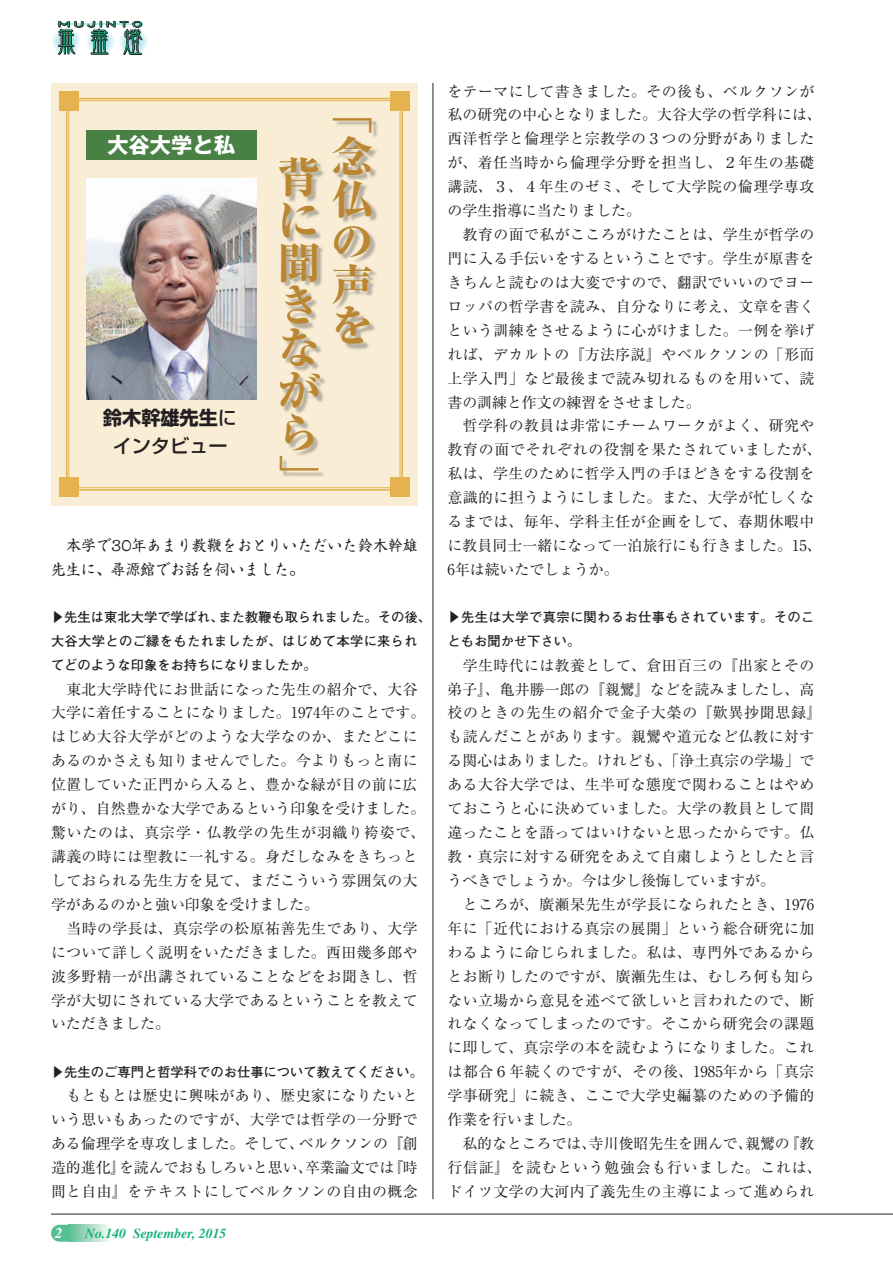
<style>
.page{position:relative;width:893px;height:1263px;background:#fff}
.page>*{position:absolute;margin:0;border:0;box-sizing:border-box;transform-origin:0 0}
.t1{font:42.45px/42.5px "Ryumin Pr 5 Heavy 90 pv RKSJ V";color:#ba8632;text-align:justify}
.t2{font:21.3px "Gothic MB101 Pr 5 Bold 90 pv RKSJ H";color:#fff}
.t3{font:19.2px "Shin Go Pr 5 Bold 90 pv RKSJ H";color:#231f20}
.t4{font:19.2px "Shin Go Pr 5 Medium 90 pv RKSJ H";color:#231f20}
.t5{font:14.85px/23.9px "Ryumin Pr 5 Regular 90 pv RKSJ H";letter-spacing:.03em;color:#231f20}
.t6{font:14.85px/23.9px "Shinsei Kai Pr 5 CBSK1 90 pv RKSJ H";letter-spacing:.015em;color:#231f20}
.t7{font:italic 700 14.85px "Times";color:#fff}
.t8{font:italic 700 13.8px "Times";color:#13b27b}
.t9{font:13.35px/23.9px "Futo Go B101 Pr 5 Bold 90 pv RKSJ H";color:#231f20}
.t10{font:13.35px/23.9px "Futo Go B101 Pr 5 Bold 90 pv RKSJ H";letter-spacing:.025em;color:#231f20}
.s1{font-family:"Shin Go Pr 5 Medium 90 pv RKSJ H"}
</style>
<div class="page">
<svg style="left:118px;top:26px;width:30px;height:30px"></svg>
<div style="left:85px;top:26px;width:30px;height:30px;background:#f8fcfc;border-radius:50%"></div>
<svg style="left:51px;top:26px;width:30px;height:30px"></svg>
<svg style="left:58px;top:20px;width:85px;height:35px"></svg>
<div style="left:68px;top:1225px;width:43px;height:17px;background:linear-gradient(to right,#59bc90,#fbfaf8)"></div>
<svg style="left:51px;top:1225px;width:17px;height:17px"></svg>
<hr style="left:51px;top:1214px;width:842px;height:1px;background:#231f20">
<hr style="left:433px;top:83px;width:1px;height:1116px;background:#231f20">
<div style="left:51px;top:83px;width:367px;height:422px;background:#f9edd6"></div>
<svg style="left:65px;top:97px;width:339px;height:394px"></svg>
<div style="left:69px;top:100px;width:331px;height:388px;border:1px solid #e5b24f"></div>
<div style="left:60px;top:91px;width:19px;height:20px;background:#e5b24f"></div>
<div style="left:60px;top:478px;width:19px;height:19px;background:#e5b24f"></div>
<div style="left:390px;top:91px;width:19px;height:20px;background:#e5b24f"></div>
<div style="left:390px;top:478px;width:19px;height:19px;background:#e5b24f"></div>
<img style="left:281px;top:120px;width:97px;height:357px">
<div style="left:86px;top:130px;width:170px;height:29px;background:#488143"></div>
<img style="left:86px;top:179px;width:170px;height:221px">
<h2 class="t2" style="left:107px;top:137px;width:129px">大谷大学と私</h2>
<p class="t3" style="left:103px;top:411px;width:135px">鈴木幹雄先生<span class="s1">に</span></p>
<p class="t4" style="left:113px;top:438px;width:116px">インタビュー</p>
<h1 class="t1" style="left:278px;top:162px;width:44px;text-align:left">背に聞きながら」</h1>
<h1 class="t1" style="left:331px;top:98px;width:43px">「念仏の声を</h1>
<p class="t6" style="left:51px;top:535px;width:368px">　本学で30年あまり教鞭をおとりいただいた鈴木幹雄先生に、尋源館でお話を伺いました。</p>
<p class="t9" style="left:51px;top:607px;width:382px">▶先生は東北大学で学ばれ、また教鞭も取られました。その後、大谷大学とのご縁をもたれましたが、はじめて本学に来られてどのような印象をお持ちになりましたか。</p>
<p class="t5" style="left:51px;top:679px;width:376px">　東北大学時代にお世話になった先生の紹介で、大谷大学に着任することになりました。1974年のことです。はじめ大谷大学がどのような大学なのか、またどこにあるのかさえも知りませんでした。今よりもっと南に位置していた正門から入ると、豊かな緑が目の前に広がり、自然豊かな大学であるという印象を受けました。驚いたのは、真宗学・仏教学の先生が羽織り袴姿で、講義の時には聖教に一礼する。身だしなみをきちっとしておられる先生方を見て、まだこういう雰囲気の大学があるのかと強い印象を受けました。<br>　当時の学長は、真宗学の松原祐善先生であり、大学について詳しく説明をいただきました。西田幾多郎や波多野精一が出講されていることなどをお聞きし、哲学が大切にされている大学であるということを教えていただきました。</p>
<p class="t9" style="left:51px;top:1061px;width:374px">▶先生のご専門と哲学科でのお仕事について教えてください。</p>
<p class="t5" style="left:51px;top:1086px;width:368px;text-align:justify">　もともとは歴史に興味があり、歴史家になりたいという思いもあったのですが、大学では哲学の一分野である倫理学を専攻しました。そして、ベルクソンの『創造的進化』を読んでおもしろいと思い、卒業論文では『時間と自由』をテキストにしてベルクソンの自由の概念</p>
<p class="t7" style="left:55px;top:1228px;width:9px">2</p>
<p class="t8" style="left:85px;top:1228px;width:143px">No.140 September, 2015</p>
<p class="t5" style="left:448px;top:81px;width:376px">をテーマにして書きました。その後も、ベルクソンが私の研究の中心となりました。大谷大学の哲学科には、西洋哲学と倫理学と宗教学の３つの分野がありましたが、着任当時から倫理学分野を担当し、２年生の基礎講読、３、４年生のゼミ、そして大学院の倫理学専攻の学生指導に当たりました。<br>　教育の面で私がこころがけたことは、学生が哲学の門に入る手伝いをするということです。学生が原書をきちんと読むのは大変ですので、翻訳でいいのでヨーロッパの哲学書を読み、自分なりに考え、文章を書くという訓練をさせるように心がけました。一例を挙げれば、デカルトの『方法序説』やベルクソンの「形而上学入門」など最後まで読み切れるものを用いて、読書の訓練と作文の練習をさせました。<br>　哲学科の教員は非常にチームワークがよく、研究や教育の面でそれぞれの役割を果たされていましたが、私は、学生のために哲学入門の手ほどきをする役割を意識的に担うようにしました。また、大学が忙しくなるまでは、毎年、学科主任が企画をして、春期休暇中に教員同士一緒になって一泊旅行にも行きました。15、<br>6年は続いたでしょうか。</p>
<p class="t10" style="left:448px;top:607px;width:368px">▶先生は大学で真宗に関わるお仕事もされています。そのこともお聞かせ下さい。</p>
<p class="t5" style="left:448px;top:655px;width:376px">　学生時代には教養として、倉田百三の『出家とその弟子』、亀井勝一郎の『親鸞』などを読みましたし、高校のときの先生の紹介で金子大榮の『歎異抄聞思録』も読んだことがあります。親鸞や道元など仏教に対する関心はありました。けれども、「浄土真宗の学場」である大谷大学では、生半可な態度で関わることはやめておこうと心に決めていました。大学の教員として間違ったことを語ってはいけないと思ったからです。仏教・真宗に対する研究をあえて自粛しようとしたと言うべきでしょうか。今は少し後悔していますが。<br>　ところが、廣瀬杲先生が学長になられたとき、1976年に「近代における真宗の展開」という総合研究に加わるように命じられました。私は、専門外であるからとお断りしたのですが、廣瀬先生は、むしろ何も知らない立場から意見を述べて欲しいと言われたので、断れなくなってしまったのです。そこから研究会の課題に即して、真宗学の本を読むようになりました。これは都合６年続くのですが、その後、1985年から「真宗学事研究」に続き、ここで大学史編纂のための予備的作業を行いました。<br>　私的なところでは、寺川俊昭先生を囲んで、親鸞の『教行信証』を読むという勉強会も行いました。これは、ドイツ文学の大河内了義先生の主導によって進められ</p>
</div>
